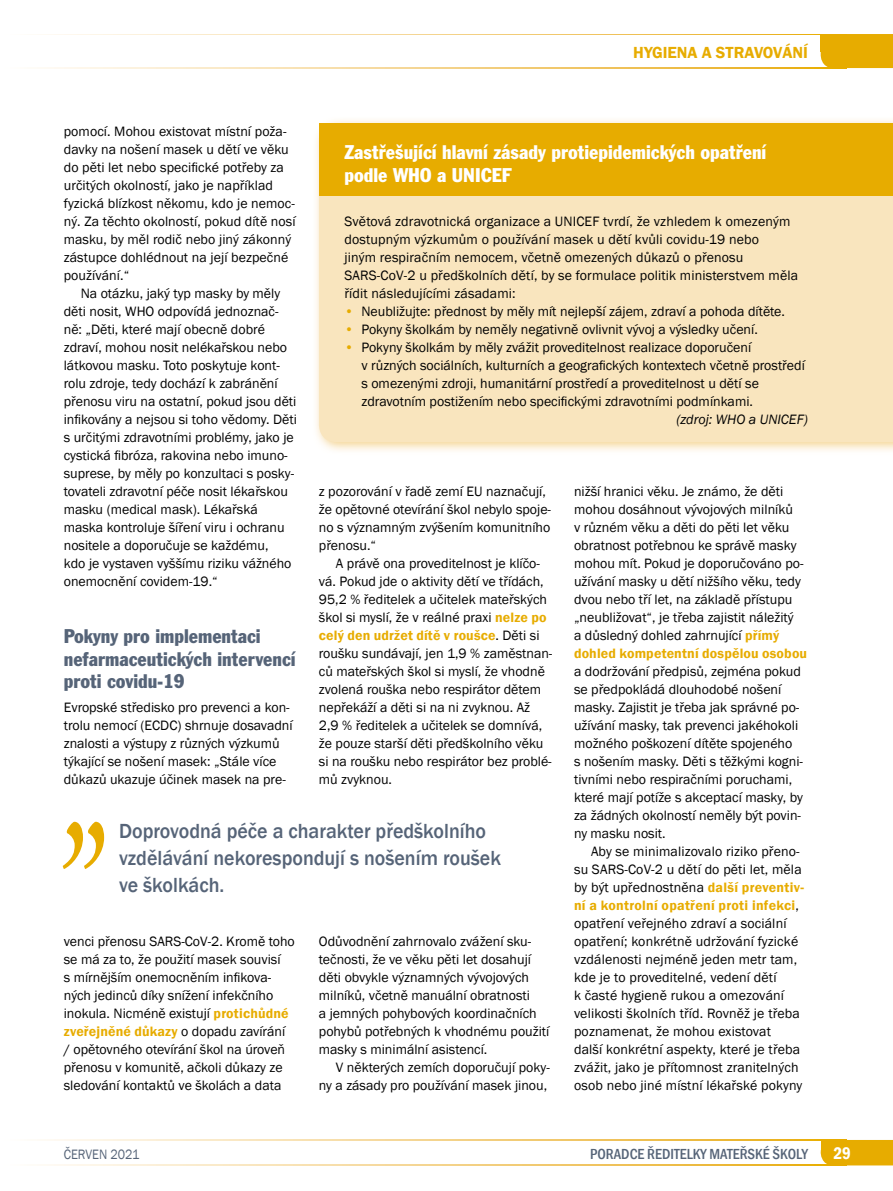
<style>
.page{position:relative;width:893px;height:1191px;background:#fff}
.page>*{position:absolute;margin:0;border:0;box-sizing:border-box;transform-origin:0 0}
.t1{font:249px "Arno Pro Display";color:#e7ac00;scale:.7 1}
.t2{font:500 21px/27px "Franklin Gothic";color:#566478;scale:.95 1}
.t3{font:condensed 19.5px/22.5px "Franklin Gothic AT";color:#fff}
.t4{font:condensed 19.5px/22.5px "Franklin Gothic AT";color:#566478}
.t5{font:600 condensed 17.25px "Franklin Gothic";color:#fff}
.t6{font:600 16.5px "Franklin Gothic";color:#e7ac00}
.t7{font:500 condensed 15px "Franklin Gothic";color:#566478}
.t8{font:13.95px/18px "Franklin Gothic";color:#000}
.t9{font:italic 13.95px "Franklin Gothic";color:#000}
.t10{font:13.95px "Franklin Gothic";color:#566478;scale:.9 1}
.s1{font-weight:600;color:#e7ac00}
</style>
<div class="page">
<svg style="left:44px;top:1140px;width:777px;height:1px"></svg>
<svg style="left:44px;top:1164px;width:777px;height:1px"></svg>
<svg style="left:44px;top:67px;width:777px;height:1px"></svg>
<svg style="left:44px;top:34px;width:777px;height:1px"></svg>
<div style="left:821px;top:1140px;width:72px;height:25px;background:#e7ac00"></div>
<div style="left:821px;top:1140px;width:12px;height:12px;background:#e7ac00"></div>
<div style="left:821px;top:34px;width:72px;height:34px;background:#e7ac00"></div>
<img style="left:316px;top:120px;width:577px;height:331px">
<div style="left:319px;top:196px;width:574px;height:246px;background:#f9e5be"></div>
<div style="left:319px;top:123px;width:574px;height:73px;background:#e7ac00"></div>
<p class="t6" style="left:633px;top:42px;width:176px">hygiena a stravování</p>
<p class="t8" style="left:64px;top:123px;width:233px">pomocí. Mohou existovat místní poža&shy;davky na nošení masek u dětí ve věku do pěti let nebo specifické potřeby za určitých okolností, jako je například fyzická blízkost někomu, kdo je nemoc&shy;ný. Za těchto okolností, pokud dítě nosí masku, by měl rodič nebo jiný zákonný zástupce dohlédnout na její bezpečné používání.“</p>
<p class="t8" style="left:64px;top:285px;width:235px;text-indent:17px">na otázku, jaký typ masky by měly děti nosit, WHO odpovídá jednoznač&shy;ně: „Děti, které mají obecně dobré zdraví, mohou nosit nelékařskou nebo látkovou masku. Toto poskytuje kont&shy;rolu zdroje, tedy dochází k zabránění přenosu viru na ostatní, pokud jsou děti infikovány a nejsou si toho vědomy. Děti s určitými zdravotními problémy, jako je cystická fibróza, rakovina nebo imuno&shy;suprese, by měly po konzultaci s posky&shy;tovateli zdravotní péče nosit lékařskou masku (medical mask). Lékařská maska kontroluje šíření viru i ochranu nositele a doporučuje se každému,<br>kdo je vystaven vyššímu riziku vážného onemocnění covidem-19.“</p>
<h3 class="t3" style="left:344px;top:140px;width:423px">Zastřešující hlavní zásady protiepidemických opatření podle WHO a UNICEF</h3>
<p class="t8" style="left:344px;top:213px;width:455px">Světová zdravotnická organizace a UnICeF tvrdí, že vzhledem k omezeným dostupným výzkumům o používání masek u dětí kvůli covidu-19 nebo<br>jiným respiračním nemocem, včetně omezených důkazů o přenosu SArS-Cov-2 u předškolních dětí, by se formulace politik ministerstvem měla řídit následujícími zásadami:</p>
<p class="t8" style="left:344px;top:303px;width:442px"><span class="s1">•</span> neubližujte: přednost by měly mít nejlepší zájem, zdraví a pohoda dítěte.</p>
<p class="t8" style="left:344px;top:321px;width:415px"><span class="s1">•</span> Pokyny školkám by neměly negativně ovlivnit vývoj a výsledky učení.</p>
<p class="t8" style="left:361px;top:339px;width:445px;text-indent:-17px"><span class="s1">•</span> Pokyny školkám by měly zvážit proveditelnost realizace doporučení<br>v různých sociálních, kulturních a geografických kontextech včetně prostředí s omezenými zdroji, humanitární prostředí a proveditelnost u dětí se zdravotním postižením nebo specifickými zdravotními podmínkami.</p>
<p class="t9" style="left:676px;top:410px;width:133px">(zdroj: WHO a UNICEF)</p>
<p class="t8" style="left:574px;top:482px;width:235px">nižší hranici věku. Je známo, že děti mohou dosáhnout vývojových milníků<br>v různém věku a děti do pěti let věku obratnost potřebnou ke správě masky mohou mít. Pokud je doporučováno po&shy;užívání masky u dětí nižšího věku, tedy dvou nebo tří let, na základě přístupu „neubližovat“, je třeba zajistit náležitý<br>a důsledný dohled zahrnující <span class="s1">přímý dohled kompetentní dospělou osobou</span></p>
<p class="t8" style="left:574px;top:662px;width:230px">a dodržování předpisů, zejména pokud se předpokládá dlouhodobé nošení masky. Zajistit je třeba jak správné po&shy;užívání masky, tak prevenci jakéhokoli možného poškození dítěte spojeného<br>s nošením masky. Děti s těžkými kogni&shy;tivními nebo respiračními poruchami, které mají potíže s akceptací masky, by za žádných okolností neměly být povin&shy;ny masku nosit.</p>
<p class="t8" style="left:574px;top:842px;width:232px;text-indent:17px">Aby se minimalizovalo riziko přeno&shy;su SArS-Cov-2 u dětí do pěti let, měla by být upřednostněna <span class="s1">další preventiv&shy;ní a kontrolní opatření proti infekci</span>, opatření veřejného zdraví a sociální opatření; konkrétně udržování fyzické vzdálenosti nejméně jeden metr tam, kde je to proveditelné, vedení dětí<br>k časté hygieně rukou a omezování velikosti školních tříd. rovněž je třeba poznamenat, že mohou existovat<br>další konkrétní aspekty, které je třeba zvážit, jako je přítomnost zranitelných osob nebo jiné místní lékařské pokyny</p>
<p class="t8" style="left:319px;top:483px;width:234px">z pozorování v řadě zemí eU naznačují, že opětovné otevírání škol nebylo spoje&shy;no s významným zvýšením komunitního přenosu.“</p>
<p class="t8" style="left:319px;top:555px;width:235px;text-indent:17px">A právě ona proveditelnost je klíčo&shy;vá. Pokud jde o aktivity dětí ve třídách, 95,2 % ředitelek a učitelek mateřských škol si myslí, že v reálné praxi <span class="s1">nelze po celý den udržet dítě v roušce</span>. Děti si roušku sundávají, jen 1,9 % zaměstnan&shy;ců mateřských škol si myslí, že vhodně zvolená rouška nebo respirátor dětem nepřekáží a děti si na ni zvyknou. Až 2,9 % ředitelek a učitelek se domnívá, že pouze starší děti předškolního věku si na roušku nebo respirátor bez problé&shy;mů zvyknou.</p>
<h3 class="t4" style="left:64px;top:624px;width:233px">Pokyny pro implementaci nefarmaceutických intervencí proti covidu-19</h3>
<p class="t8" style="left:64px;top:699px;width:230px">evropské středisko pro prevenci a kon&shy;trolu nemocí (eCDC) shrnuje dosavadní znalosti a výstupy z různých výzkumů týkající se nošení masek: „Stále více důkazů ukazuje účinek masek na pre-</p>
<h1 class="t1" style="left:57px;top:776px;width:76px">”</h1>
<h2 class="t2" style="left:119px;top:818px;width:403px">Doprovodná péče a charakter předškolního vzdělávání nekorespondují s nošením roušek ve školkách.</h2>
<p class="t8" style="left:319px;top:932px;width:232px">Odůvodnění zahrnovalo zvážení sku&shy;tečnosti, že ve věku pěti let dosahují děti obvykle významných vývojových milníků, včetně manuální obratnosti<br>a jemných pohybových koordinačních pohybů potřebných k vhodnému použití masky s minimální asistencí.</p>
<p class="t8" style="left:319px;top:1058px;width:232px;text-align:right">v některých zemích doporučují poky-<br>ny a zásady pro používání masek jinou,</p>
<p class="t8" style="left:64px;top:933px;width:233px">venci přenosu SArS-Cov-2. Kromě toho se má za to, že použití masek souvisí<br>s mírnějším onemocněním infikova&shy;ných jedinců díky snížení infekčního inokula. nicméně existují <span class="s1">protichůdné zveřejněné důkazy</span> o dopadu zavírání / opětovného otevírání škol na úroveň přenosu v komunitě, ačkoli důkazy ze sledování kontaktů ve školách a data</p>
<p class="t10" style="left:64px;top:1145px;width:86px">červen 2021</p>
<p class="t7" style="left:590px;top:1144px;width:219px">PORADCE ŘEDITELKY MATEŘSKÉ ŠKOLY</p>
<p class="t5" style="left:833px;top:1141px;width:19px">29</p>
</div>
